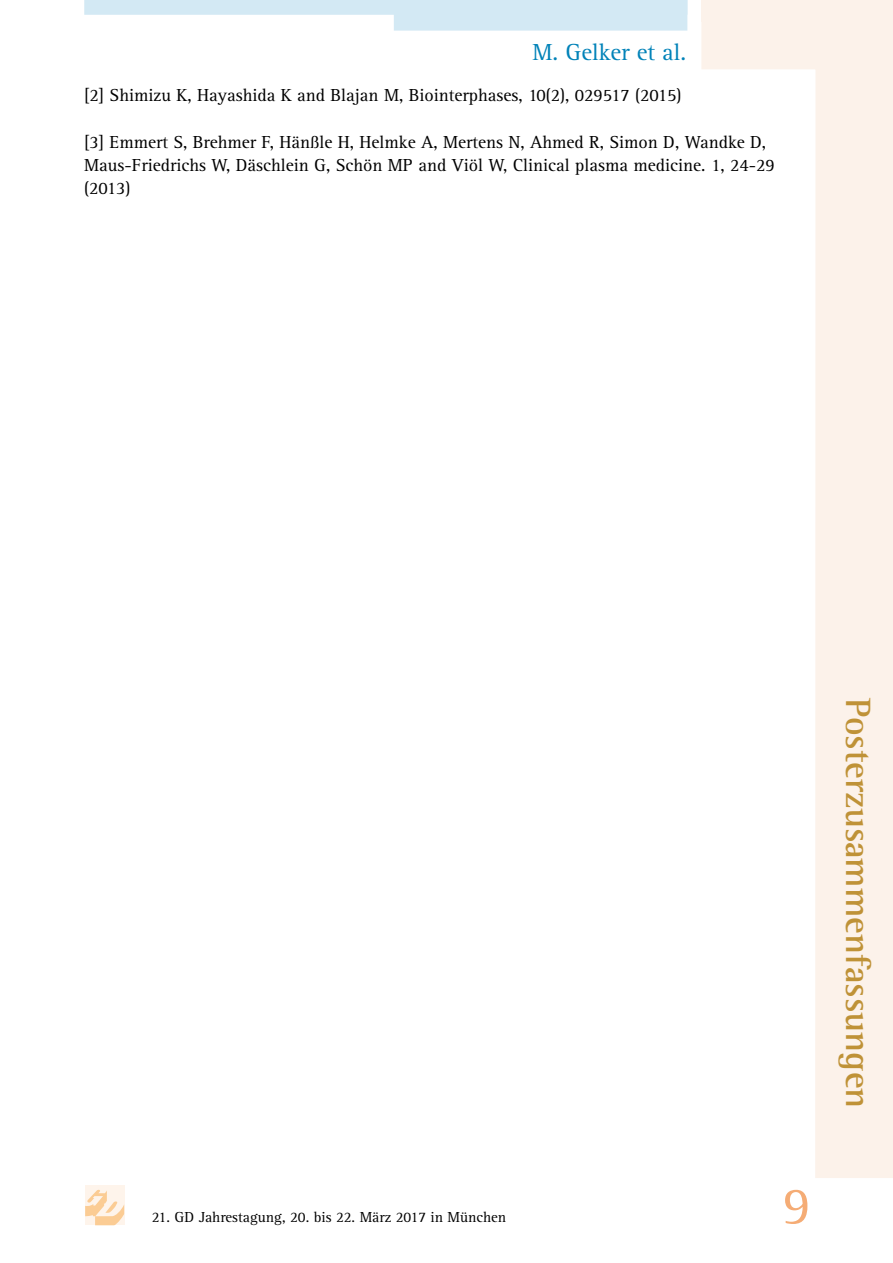
<style>
.page{position:relative;width:893px;height:1263px;background:#fff}
.page>*{position:absolute;margin:0;border:0;box-sizing:border-box;transform-origin:0 0}
.t1{font:54px "Agfa Rotis Serif";color:#f5ac75}
.t2{font:700 36px "Agfa Rotis Semi Serif";color:#bf9237}
.t3{font:24px "Agfa Rotis Serif";color:#0082b8}
.t4{font:18px/23.4px "Agfa Rotis Serif";color:#000}
.t5{font:15px "Agfa Rotis Serif";color:#000}
</style>
<div class="page">
<svg style="left:701px;top:21px;width:192px;height:1157px"></svg>
<div style="left:85px;top:1186px;width:39px;height:39px;background:#fef4eb"></div>
<svg style="left:85px;top:1189px;width:39px;height:36px"></svg>
<svg style="left:84px;top:0;width:603px;height:31px"></svg>
<div style="left:701px;top:0;width:192px;height:21px;background:#fcf2ea"></div>
<h3 class="t3" style="left:533px;top:38px;width:155px">M. Gelker et al.</h3>
<p class="t4" style="left:84px;top:84px;width:599px">[2] Shimizu K, Hayashida K and Blajan M, Biointerphases, 10(2), 029517 (2015)</p>
<p class="t4" style="left:84px;top:130px;width:692px">[3] Emmert S, Brehmer F, Hänßle H, Helmke A, Mertens N, Ahmed R, Simon D, Wandke D,<br>Maus-Friedrichs W, Däschlein G, Schön MP and Viöl W, Clinical plasma medicine. 1, 24-29 (2013)</p>
<p class="t5" style="left:152px;top:1208px;width:356px">21. GD Jahrestagung, 20. bis 22. März 2017 in München</p>
<h2 class="t2" style="left:880px;top:698px;width:411px;rotate:90deg">Posterzusammenfassungen</h2>
<h1 class="t1" style="left:783px;top:1175px;width:30px">9</h1>
</div>
